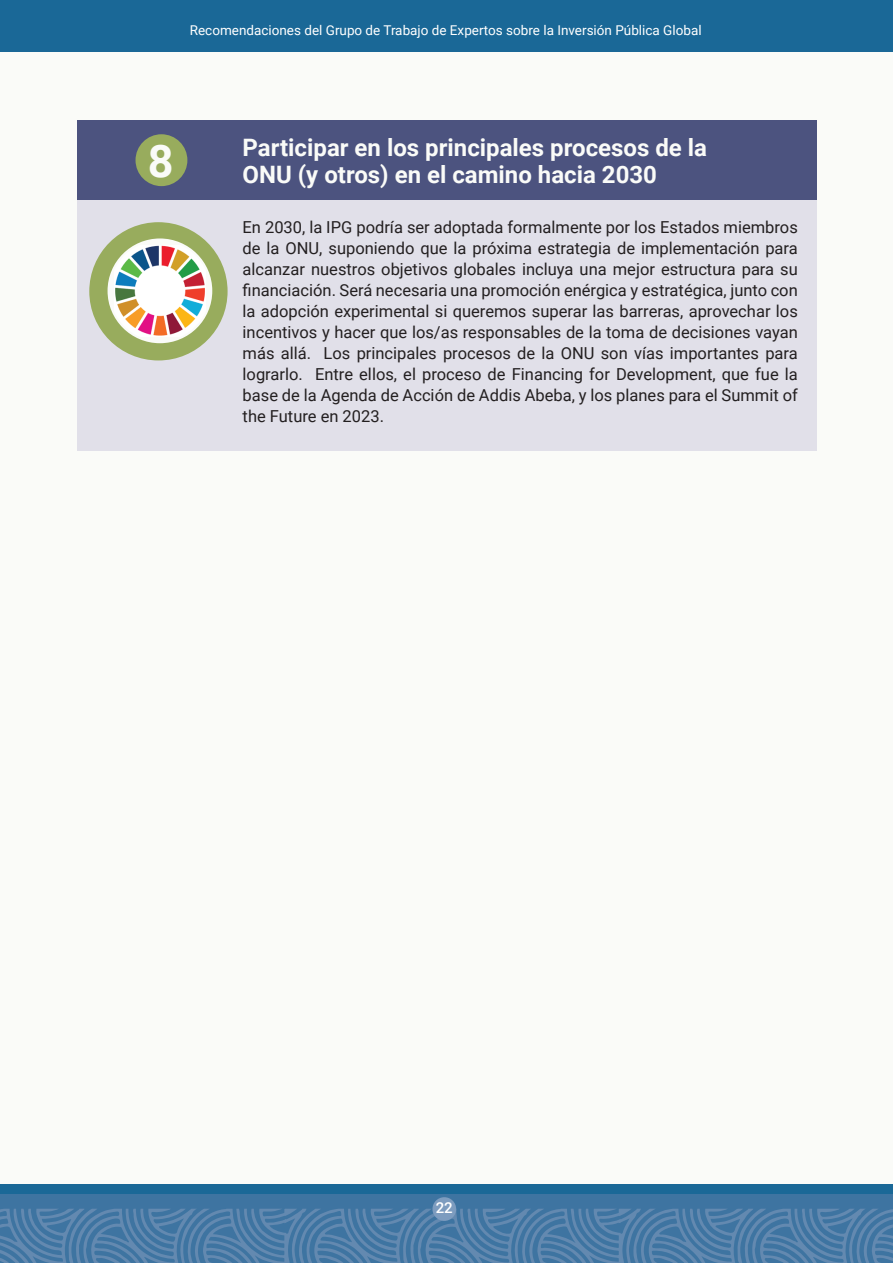
<style>
.page{position:relative;width:893px;height:1263px;background:#fafbf8}
.page>*{position:absolute;margin:0;border:0;box-sizing:border-box;transform-origin:0 0}
.t1{font:700 45px "Roboto";color:#fafbf8}
.t2{font:700 24px/27px "Roboto";color:#fafbf8}
.t3{font:16.5px/21px "Roboto";color:#231f20;text-align:justify}
.t4{font:500 15px "Roboto";color:#fff}
.t5{font:13.5px "Roboto";color:#fff}
</style>
<div class="page">
<div style="left:0;top:1184px;width:893px;height:79px;background:#1a6897"></div>
<div style="left:0;top:1194px;width:893px;height:69px;background:#3e74a1"></div>
<svg style="left:0;top:1209px;width:893px;height:54px"></svg>
<div style="left:0;top:0;width:893px;height:52px;background:#1a6897"></div>
<div style="left:432px;top:1197px;width:24px;height:24px;background:#7d9cbf;border-radius:50%"></div>
<div style="left:77px;top:200px;width:739px;height:251px;background:#e1e0e9"></div>
<div style="left:89px;top:222px;width:139px;height:138px;background:#98ac5d;border-radius:50%"></div>
<div style="left:109px;top:239px;width:102px;height:103px;background:#fafbf8;border-radius:50%"></div>
<img style="left:114px;top:245px;width:92px;height:92px">
<div style="left:108px;top:238px;width:104px;height:105px;border:2px solid #fafbf8;border-radius:50%"></div>
<div style="left:77px;top:120px;width:739px;height:80px;background:#4c537f"></div>
<div style="left:136px;top:134px;width:51px;height:52px;background:#98ac5d;border-radius:50%"></div>
<p class="t5" style="left:190px;top:21px;width:513px">Recomendaciones del Grupo de Trabajo de Expertos sobre la Inversión Pública Global</p>
<h1 class="t1" style="left:148px;top:129px;width:27px">8</h1>
<h2 class="t2" style="left:243px;top:133px;width:466px">Participar en los principales procesos de la<br>ONU (y otros) en el camino hacia 2030</h2>
<p class="t3" style="left:243px;top:216px;width:557px">En 2030, la IPG podría ser adoptada formalmente por los Estados miembros de la ONU, suponiendo que la próxima estrategia de implementación para alcanzar nuestros objetivos globales incluya una mejor estructura para su financiación. Será necesaria una promoción enérgica y estratégica, junto con la adopción experimental si queremos superar las barreras, aprovechar los incentivos y hacer que los/as responsables de la toma de decisiones vayan más allá. Los principales procesos de la ONU son vías importantes para lograrlo. Entre ellos, el proceso de Financing for Development, que fue la base de la Agenda de Acción de Addis Abeba, y los planes para el Summit of the Future en 2023.</p>
<p class="t4" style="left:436px;top:1197px;width:19px">22</p>
</div>
